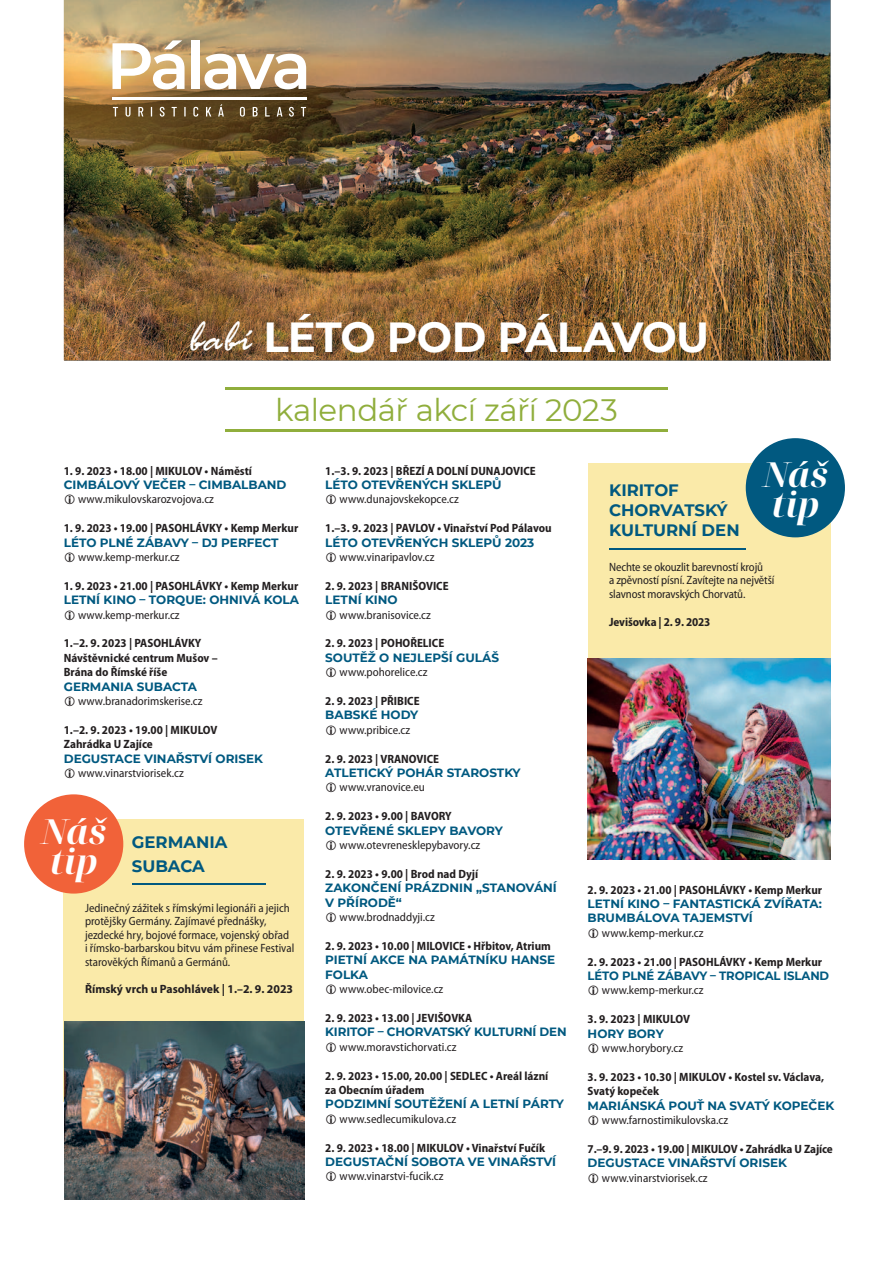
<style>
.page{position:relative;width:893px;height:1263px;background:#fff}
.page>*{position:absolute;margin:0;border:0;box-sizing:border-box;transform-origin:0 0}
.t1{font:700 42px "Montserrat";letter-spacing:-.02em;color:#fff}
.t2{font:italic 700 34.5px/30px "Noto Serif Display";letter-spacing:-.01em;color:#fff}
.t3{font:30.9px "Montserrat";letter-spacing:-.02em;color:#90ae3c}
.t4{font:700 16.5px/19.8px "Montserrat";color:#015980}
.t5{font:700 semi-condensed 12px/14.4px "Myriad Pro";color:#231f20}
.t6{font:semi-condensed 12px/13.5px "Myriad Pro";color:#231f20}
.t7{font:700 12px/14.4px "Montserrat";color:#015980}
.t8{font:700 12px "Myriad Pro";color:#231f20}
.s1{font-family:"Rage";font-weight:400;font-style:italic;font-size:45px}
</style>
<div class="page">
<hr style="left:225px;top:430px;width:443px;height:2px;background:#90ae3c">
<hr style="left:225px;top:388px;width:443px;height:2px;background:#90ae3c">
<img style="left:64px;top:0;width:766px;height:360px">
<img style="left:69px;top:0;width:287px;height:166px">
<svg style="left:113px;top:104px;width:193px;height:13px;background:#6e5a3a"></svg>
<svg style="left:112px;top:40px;width:73px;height:49px"></svg>
<div style="left:191px;top:41px;width:9px;height:48px;background:#fff"></div>
<svg style="left:204px;top:54px;width:102px;height:35px"></svg>
<hr style="left:113px;top:97px;width:194px;height:2px;background:#fff">
<div style="left:588px;top:463px;width:242px;height:326px;background:#faeaa9"></div>
<div style="left:746px;top:438px;width:99px;height:99px;background:#015980;border-radius:50%"></div>
<hr style="left:609px;top:548px;width:136px;height:1px;background:#015980">
<img style="left:588px;top:658px;width:242px;height:201px">
<div style="left:64px;top:819px;width:240px;height:283px;background:#faeaa9"></div>
<img style="left:64px;top:1021px;width:240px;height:178px">
<div style="left:24px;top:794px;width:99px;height:99px;background:#f16239;border-radius:50%"></div>
<hr style="left:132px;top:883px;width:134px;height:1px;background:#015980">
<h1 class="t1" style="left:188px;top:307px;width:523px"><span class="s1">babí</span> LÉTO POD PÁLAVOU</h1>
<h3 class="t3" style="left:275px;top:389px;width:344px">kalendář akcí září 2023</h3>
<p class="t5" style="left:64px;top:464px;width:190px">1. 9. 2023 • 18.00 | MIKULOV • Náměstí</p>
<p class="t7" style="left:64px;top:477px;width:224px">CIMBÁLOVÝ VEČER – CIMBALBAND</p>
<p class="t6" style="left:78px;top:493px;width:137px">www.mikulovskarozvojova.cz</p>
<p class="t5" style="left:64px;top:521px;width:236px">1. 9. 2023 • 19.00 | PASOHLÁVKY • Kemp Merkur</p>
<p class="t7" style="left:64px;top:535px;width:216px">LÉTO PLNÉ ZÁBAVY – DJ PERFECT</p>
<p class="t6" style="left:78px;top:550px;width:103px">www.kemp-merkur.cz</p>
<p class="t5" style="left:64px;top:579px;width:236px">1. 9. 2023 • 21.00 | PASOHLÁVKY • Kemp Merkur</p>
<p class="t7" style="left:64px;top:592px;width:237px">LETNÍ KINO – TORQUE: OHNIVÁ KOLA</p>
<p class="t6" style="left:78px;top:608px;width:103px">www.kemp-merkur.cz</p>
<p class="t5" style="left:64px;top:636px;width:155px">1.–2. 9. 2023 | PASOHLÁVKY<br>Návštěvnické centrum Mušov –<br>Brána do Římské říše</p>
<p class="t7" style="left:64px;top:679px;width:135px">GERMANIA SUBACTA</p>
<p class="t6" style="left:78px;top:694px;width:126px">www.branadorimskerise.cz</p>
<p class="t5" style="left:64px;top:723px;width:155px">1.–2. 9. 2023 • 19.00 | MIKULOV<br>Zahrádka U Zajíce</p>
<p class="t7" style="left:64px;top:751px;width:201px">DEGUSTACE VINAŘSTVÍ ORISEK</p>
<p class="t6" style="left:78px;top:766px;width:107px">www.vinarstviorisek.cz</p>
<h2 class="t2" style="left:41px;top:817px;width:67px">Náš tip</h2>
<h3 class="t4" style="left:132px;top:829px;width:97px;line-height:24px">GERMANIA<br>SUBACA</h3>
<p class="t6" style="left:85px;top:901px;width:211px">Jedinečný zážitek s římskými legionáři a jejich protějšky Germány. Zajímavé přednášky, jezdecké hry, bojové formace, vojenský obřad i římsko-barbarskou bitvu vám přinese Festival starověkých Římanů a Germánů.</p>
<p class="t8" style="left:85px;top:981px;width:209px">Římský vrch u Pasohlávek | 1.–2. 9. 2023</p>
<p class="t5" style="left:325px;top:464px;width:212px">1.–3. 9. 2023 | BŘEZÍ A DOLNÍ DUNAJOVICE</p>
<p class="t7" style="left:325px;top:477px;width:178px">LÉTO OTEVŘENÝCH SKLEPŮ</p>
<p class="t6" style="left:340px;top:493px;width:121px">www.dunajovskekopce.cz</p>
<p class="t5" style="left:325px;top:521px;width:228px">1.–3. 9. 2023 | PAVLOV • Vinařství Pod Pálavou</p>
<p class="t7" style="left:325px;top:535px;width:211px">LÉTO OTEVŘENÝCH SKLEPŮ 2023</p>
<p class="t6" style="left:340px;top:550px;width:96px">www.vinaripavlov.cz</p>
<p class="t5" style="left:325px;top:579px;width:125px">2. 9. 2023 | BRANIŠOVICE</p>
<p class="t7" style="left:325px;top:592px;width:74px">LETNÍ KINO</p>
<p class="t6" style="left:340px;top:608px;width:93px">www.branisovice.cz</p>
<p class="t5" style="left:325px;top:636px;width:120px">2. 9. 2023 | POHOŘELICE</p>
<p class="t7" style="left:325px;top:650px;width:175px">SOUTĚŽ O NEJLEPŠÍ GULÁŠ</p>
<p class="t6" style="left:340px;top:666px;width:89px">www.pohorelice.cz</p>
<p class="t5" style="left:325px;top:694px;width:96px">2. 9. 2023 | PŘIBICE</p>
<p class="t7" style="left:325px;top:707px;width:95px">BABSKÉ HODY</p>
<p class="t6" style="left:340px;top:723px;width:72px">www.pribice.cz</p>
<p class="t5" style="left:325px;top:752px;width:115px">2. 9. 2023 | VRANOVICE</p>
<p class="t7" style="left:325px;top:765px;width:197px">ATLETICKÝ POHÁR STAROSTKY</p>
<p class="t6" style="left:340px;top:781px;width:87px">www.vranovice.eu</p>
<p class="t5" style="left:325px;top:809px;width:128px">2. 9. 2023 • 9.00 | BAVORY</p>
<p class="t7" style="left:325px;top:823px;width:179px">OTEVŘENÉ SKLEPY BAVORY</p>
<p class="t6" style="left:340px;top:838px;width:142px">www.otevrenesklepybavory.cz</p>
<p class="t5" style="left:325px;top:867px;width:154px">2. 9. 2023 • 9.00 | Brod nad Dyjí</p>
<p class="t7" style="left:325px;top:880px;width:233px">ZAKONČENÍ PRÁZDNIN „STANOVÁNÍ<br>V PŘÍRODĚ“</p>
<p class="t6" style="left:340px;top:910px;width:97px">www.brodnaddyji.cz</p>
<p class="t5" style="left:325px;top:939px;width:227px">2. 9. 2023 • 10.00 | MILOVICE • Hřbitov, Atrium</p>
<p class="t7" style="left:325px;top:952px;width:232px">PIETNÍ AKCE NA PAMÁTNÍKU HANSE<br>FOLKA</p>
<p class="t6" style="left:340px;top:982px;width:105px">www.obec-milovice.cz</p>
<p class="t5" style="left:325px;top:1011px;width:149px">2. 9. 2023 • 13.00 | JEVIŠOVKA</p>
<p class="t7" style="left:325px;top:1024px;width:243px">KIRITOF – CHORVATSKÝ KULTURNÍ DEN</p>
<p class="t6" style="left:340px;top:1040px;width:118px">www.moravstichorvati.cz</p>
<p class="t5" style="left:325px;top:1068px;width:225px">2. 9. 2023 • 15.00, 20.00 | SEDLEC • Areál lázní za Obecním úřadem</p>
<p class="t7" style="left:325px;top:1096px;width:240px">PODZIMNÍ SOUTĚŽENÍ A LETNÍ PÁRTY</p>
<p class="t6" style="left:340px;top:1112px;width:118px">www.sedlecumikulova.cz</p>
<p class="t5" style="left:325px;top:1140px;width:221px">2. 9. 2023 • 18.00 | MIKULOV • Vinařství Fučík</p>
<p class="t7" style="left:325px;top:1154px;width:232px">DEGUSTAČNÍ SOBOTA VE VINAŘSTVÍ</p>
<p class="t6" style="left:340px;top:1170px;width:105px">www.vinarstvi-fucik.cz</p>
<h3 class="t4" style="left:609px;top:479px;width:132px">KIRITOF<br>CHORVATSKÝ<br>KULTURNÍ DEN</h3>
<h2 class="t2" style="left:763px;top:461px;width:67px">Náš tip</h2>
<p class="t6" style="left:609px;top:560px;width:167px">Nechte se okouzlit barevností krojů<br>a zpěvností písní. Zavítejte na největší slavnost moravských Chorvatů.</p>
<p class="t5" style="left:609px;top:615px;width:103px">Jevišovka | 2. 9. 2023</p>
<p class="t5" style="left:588px;top:882px;width:236px">2. 9. 2023 • 21.00 | PASOHLÁVKY • Kemp Merkur</p>
<p class="t7" style="left:588px;top:896px;width:236px">LETNÍ KINO – FANTASTICKÁ ZVÍŘATA:<br>BRUMBÁLOVA TAJEMSTVÍ</p>
<p class="t6" style="left:602px;top:926px;width:103px">www.kemp-merkur.cz</p>
<p class="t5" style="left:588px;top:954px;width:236px">2. 9. 2023 • 21.00 | PASOHLÁVKY • Kemp Merkur</p>
<p class="t7" style="left:588px;top:968px;width:243px">LÉTO PLNÉ ZÁBAVY – TROPICAL ISLAND</p>
<p class="t6" style="left:602px;top:984px;width:103px">www.kemp-merkur.cz</p>
<p class="t5" style="left:588px;top:1012px;width:104px">3. 9. 2023 | MIKULOV</p>
<p class="t7" style="left:588px;top:1025px;width:78px">HORY BORY</p>
<p class="t6" style="left:602px;top:1041px;width:83px">www.horybory.cz</p>
<p class="t5" style="left:588px;top:1070px;width:238px">3. 9. 2023 • 10.30 | MIKULOV • Kostel sv. Václava,<br>Svatý kopeček</p>
<p class="t7" style="left:588px;top:1097px;width:248px">MARIÁNSKÁ POUŤ NA SVATÝ KOPEČEK</p>
<p class="t6" style="left:602px;top:1113px;width:128px">www.farnostimikulovska.cz</p>
<p class="t5" style="left:588px;top:1142px;width:247px">7.–9. 9. 2023 • 19.00 | MIKULOV • Zahrádka U Zajíce</p>
<p class="t7" style="left:588px;top:1155px;width:201px">DEGUSTACE VINAŘSTVÍ ORISEK</p>
<p class="t6" style="left:602px;top:1171px;width:107px">www.vinarstviorisek.cz</p>
</div>
